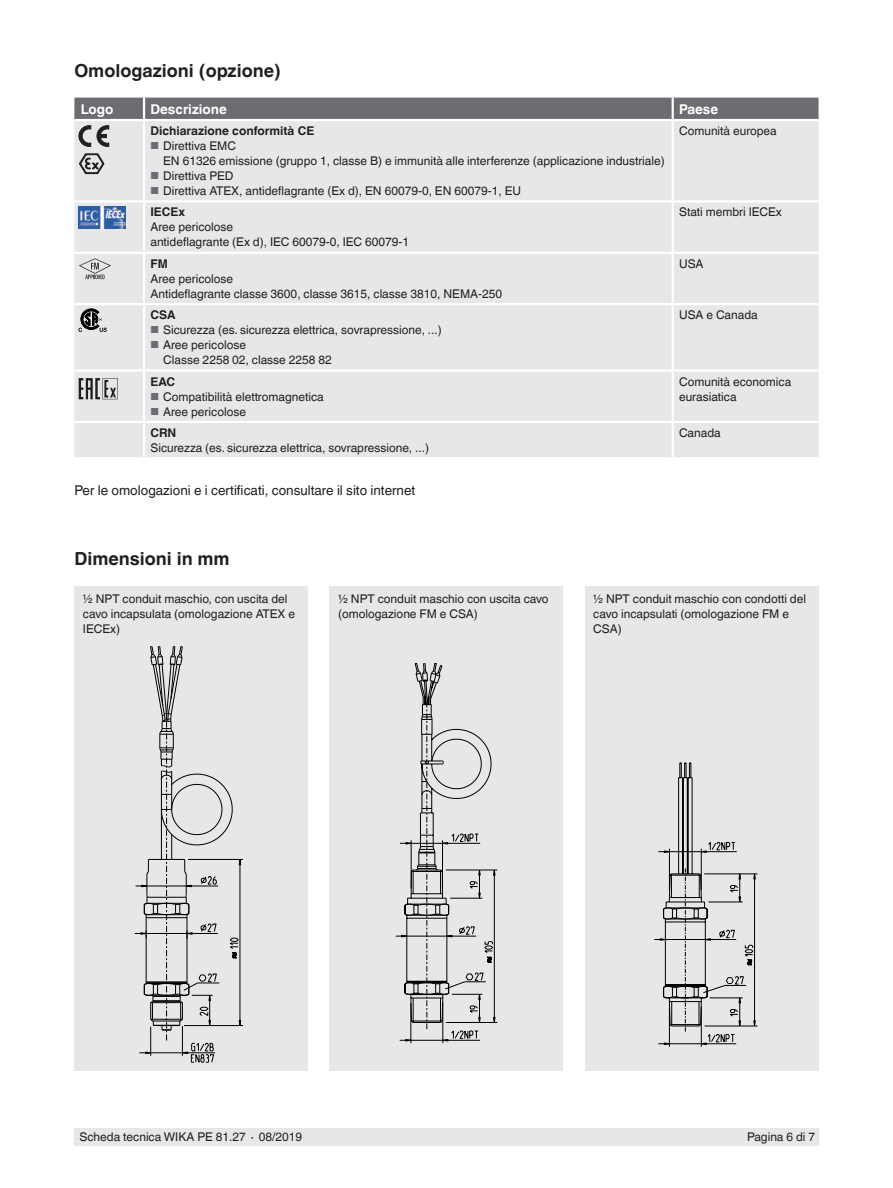
<style>
.page{position:relative;width:893px;height:1188px;background:#fff}
.page>*{position:absolute;margin:0;border:0;box-sizing:border-box;transform-origin:0 0}
.t1{font:700 18px "Helvetica World";color:#231f20}
.t2{font:13.5px "Helvetica World";color:#231f20}
.t3{font:700 13.5px "Helvetica World";color:#fff}
.t4{font:12px/15px "Helvetica World";color:#231f20}
.t5{font:700 12px "Helvetica World";color:#231f20}
.s1{font-size:10.2px;color:#6c6d70}
</style>
<div class="page">
<div style="left:75px;top:1128px;width:744px;height:17px;background:#e6e7e9"></div>
<div style="left:74px;top:586px;width:234px;height:485px;background:#e6e7e9"></div>
<div style="left:330px;top:586px;width:233px;height:485px;background:#e6e7e9"></div>
<div style="left:585px;top:586px;width:234px;height:485px;background:#e6e7e9"></div>
<div style="left:74px;top:98px;width:745px;height:21px;background:#6c6d70"></div>
<div style="left:74px;top:121px;width:745px;height:336px;background:#e6e7e9"></div>
<hr style="left:144px;top:252px;width:529px;height:2px;background:#fff">
<hr style="left:144px;top:303px;width:529px;height:2px;background:#fff">
<hr style="left:144px;top:369px;width:529px;height:3px;background:#fff">
<hr style="left:144px;top:421px;width:529px;height:2px;background:#fff">
<hr style="left:74px;top:200px;width:70px;height:3px;background:#fff">
<hr style="left:144px;top:200px;width:529px;height:3px;background:#fff">
<hr style="left:673px;top:200px;width:146px;height:3px;background:#fff">
<hr style="left:673px;top:303px;width:146px;height:2px;background:#fff">
<hr style="left:672px;top:305px;width:2px;height:64px;background:#fff">
<hr style="left:74px;top:303px;width:70px;height:2px;background:#fff">
<hr style="left:143px;top:305px;width:2px;height:64px;background:#fff">
<hr style="left:143px;top:254px;width:2px;height:49px;background:#fff">
<hr style="left:672px;top:254px;width:2px;height:49px;background:#fff">
<hr style="left:74px;top:369px;width:70px;height:3px;background:#fff">
<hr style="left:74px;top:421px;width:70px;height:2px;background:#fff">
<hr style="left:673px;top:369px;width:146px;height:3px;background:#fff">
<hr style="left:673px;top:421px;width:146px;height:2px;background:#fff">
<hr style="left:672px;top:121px;width:2px;height:79px;background:#fff">
<hr style="left:672px;top:203px;width:2px;height:49px;background:#fff">
<hr style="left:673px;top:252px;width:146px;height:2px;background:#fff">
<hr style="left:143px;top:121px;width:2px;height:79px;background:#fff">
<hr style="left:143px;top:203px;width:2px;height:49px;background:#fff">
<hr style="left:74px;top:252px;width:70px;height:2px;background:#fff">
<hr style="left:143px;top:98px;width:2px;height:21px;background:#fff">
<hr style="left:672px;top:98px;width:2px;height:21px;background:#fff">
<hr style="left:672px;top:372px;width:2px;height:49px;background:#fff">
<hr style="left:672px;top:423px;width:2px;height:34px;background:#fff">
<hr style="left:143px;top:372px;width:2px;height:49px;background:#fff">
<hr style="left:143px;top:423px;width:2px;height:34px;background:#fff">
<svg style="left:79px;top:126px;width:12px;height:20px"></svg>
<svg style="left:97px;top:126px;width:12px;height:20px"></svg>
<svg style="left:79px;top:153px;width:26px;height:21px"></svg>
<img style="left:79px;top:207px;width:47px;height:21px">
<svg style="left:79px;top:258px;width:32px;height:21px"></svg>
<svg style="left:79px;top:309px;width:28px;height:23px"></svg>
<svg style="left:79px;top:378px;width:39px;height:21px"></svg>
<svg style="left:395px;top:663px;width:102px;height:380px"></svg>
<svg style="left:654px;top:763px;width:104px;height:284px"></svg>
<hr style="left:135px;top:933px;width:83px;height:1px;background:#000002">
<hr style="left:139px;top:1053px;width:76px;height:1px;background:#000002">
<hr style="left:188px;top:859px;width:55px;height:1px;background:#000002">
<hr style="left:136px;top:886px;width:82px;height:1px;background:#000002">
<hr style="left:184px;top:1025px;width:59px;height:1px;background:#000002">
<svg style="left:141px;top:646px;width:100px;height:417px"></svg>
<h1 class="t1" style="left:74px;top:60px;width:208px">Omologazioni (opzione)</h1>
<p class="t3" style="left:81px;top:101px;width:34px">Logo</p>
<p class="t3" style="left:150px;top:101px;width:78px">Descrizione</p>
<p class="t3" style="left:679px;top:101px;width:41px">Paese</p>
<p class="t5" style="left:150px;top:124px;width:165px">Dichiarazione conformità CE</p>
<p class="t4" style="left:163px;top:138px;width:503px;text-indent:-13px"><span class="s1">■</span> Direttiva EMC<br>EN 61326 emissione (gruppo 1, classe B) e immunità alle interferenze (applicazione industriale)</p>
<p class="t4" style="left:150px;top:168px;width:85px"><span class="s1">■</span> Direttiva PED</p>
<p class="t4" style="left:150px;top:183px;width:372px"><span class="s1">■</span> Direttiva ATEX, antideflagrante (Ex d), EN 60079-0, EN 60079-1, EU</p>
<p class="t4" style="left:679px;top:123px;width:99px">Comunità europea</p>
<p class="t5" style="left:150px;top:205px;width:36px">IECEx</p>
<p class="t4" style="left:150px;top:220px;width:260px">Aree pericolose<br>antideflagrante (Ex d), IEC 60079-0, IEC 60079-1</p>
<p class="t5" style="left:150px;top:257px;width:19px">FM</p>
<p class="t4" style="left:150px;top:271px;width:353px">Aree pericolose<br>Antideflagrante classe 3600, classe 3615, classe 3810, NEMA-250</p>
<p class="t5" style="left:150px;top:308px;width:27px">CSA</p>
<p class="t4" style="left:150px;top:323px;width:293px"><span class="s1">■</span> Sicurezza (es. sicurezza elettrica, sovrapressione, ...)</p>
<p class="t4" style="left:163px;top:338px;width:170px;text-indent:-13px"><span class="s1">■</span> Aree pericolose<br>Classe 2258 02, classe 2258 82</p>
<p class="t5" style="left:150px;top:374px;width:26px">EAC</p>
<p class="t4" style="left:150px;top:389px;width:175px"><span class="s1">■</span> Compatibilità elettromagnetica</p>
<p class="t4" style="left:150px;top:404px;width:97px"><span class="s1">■</span> Aree pericolose</p>
<p class="t5" style="left:150px;top:426px;width:27px">CRN</p>
<p class="t4" style="left:150px;top:440px;width:280px">Sicurezza (es. sicurezza elettrica, sovrapressione, ...)</p>
<p class="t2" style="left:74px;top:483px;width:342px">Per le omologazioni e i certificati, consultare il sito internet</p>
<h1 class="t1" style="left:74px;top:548px;width:157px">Dimensioni in mm</h1>
<p class="t4" style="left:679px;top:205px;width:104px">Stati membri IECEx</p>
<p class="t4" style="left:679px;top:256px;width:26px">USA</p>
<p class="t4" style="left:679px;top:308px;width:80px">USA e Canada</p>
<p class="t4" style="left:679px;top:374px;width:114px">Comunità economica eurasiatica</p>
<p class="t4" style="left:679px;top:425px;width:43px">Canada</p>
<p class="t4" style="left:83px;top:592px;width:214px">½ NPT conduit maschio, con uscita del cavo incapsulata (omologazione ATEX e<br>IECEx)</p>
<p class="t4" style="left:338px;top:592px;width:212px">½ NPT conduit maschio con uscita cavo (omologazione FM e CSA)</p>
<p class="t4" style="left:593px;top:592px;width:214px">½ NPT conduit maschio con condotti del cavo incapsulati (omologazione FM e<br>CSA)</p>
<p class="t4" style="left:80px;top:1130px;width:224px">Scheda tecnica WIKA PE 81.27 ∙ 08/2019</p>
<p class="t4" style="left:747px;top:1130px;width:70px">Pagina 6 di 7</p>
</div>
